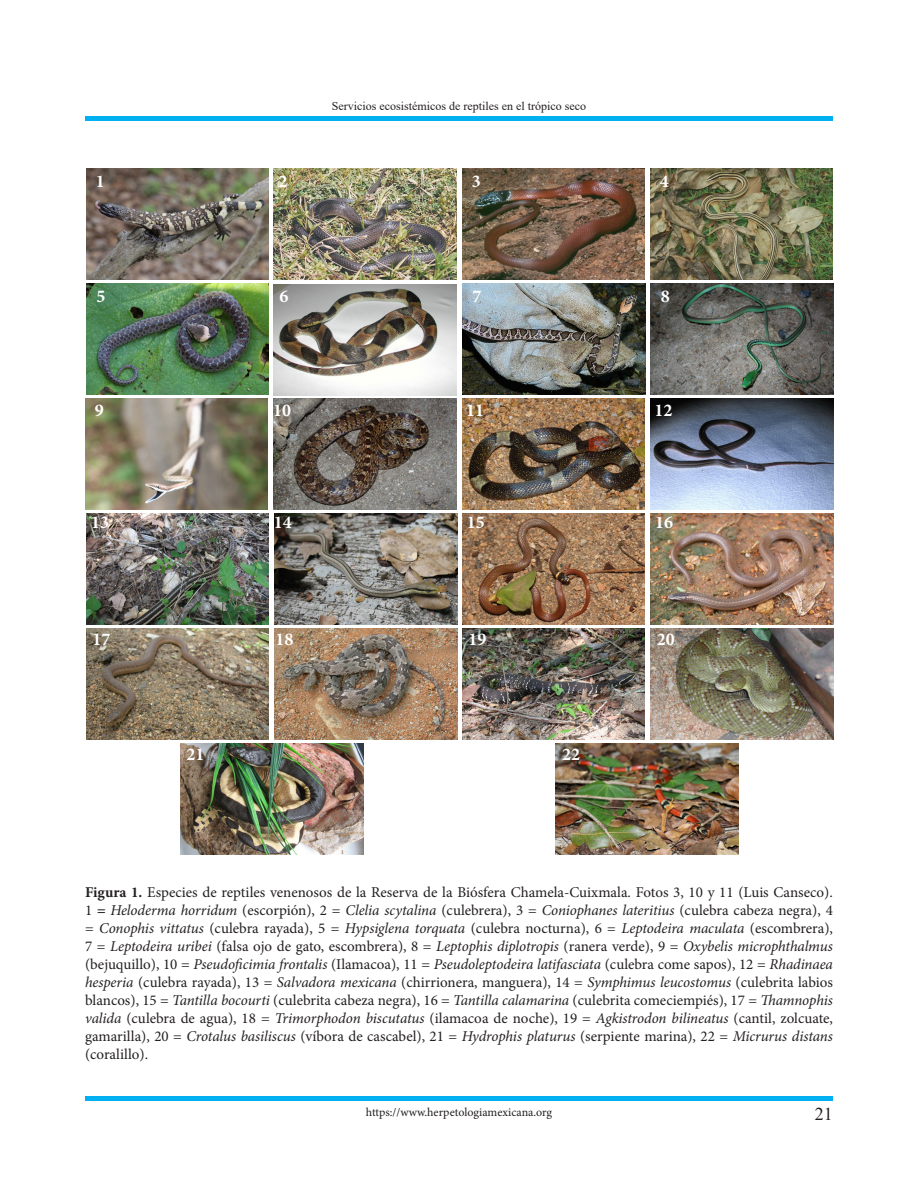
<style>
.page{position:relative;width:918px;height:1188px;background:#fff}
.page>*{position:absolute;margin:0;border:0;box-sizing:border-box;transform-origin:0 0}
.t1{font:700 18px "Minion Pro";color:#fff}
.t2{font:18px "Times New Roman";color:#231f20}
.t3{font:15px/18px "Minion Pro";color:#231f20;text-align:justify}
.t4{font:12px "Times New Roman";color:#231f20}
.t5{font:12px "Minion Pro";color:#231f20}
.s1{font-weight:700}
.s2{font-style:italic}
</style>
<div class="page">
<div style="left:85px;top:1096px;width:748px;height:5px;background:#00b0f0"></div>
<div style="left:85px;top:116px;width:748px;height:5px;background:#00b0f0"></div>
<img style="left:86px;top:169px;width:183px;height:111px">
<img style="left:274px;top:169px;width:182px;height:111px">
<img style="left:462px;top:169px;width:183px;height:111px">
<img style="left:650px;top:169px;width:183px;height:111px">
<img style="left:86px;top:284px;width:183px;height:111px">
<img style="left:462px;top:284px;width:183px;height:111px">
<img style="left:274px;top:398px;width:183px;height:111px">
<img style="left:650px;top:283px;width:183px;height:111px">
<img style="left:85px;top:398px;width:183px;height:111px">
<img style="left:462px;top:398px;width:183px;height:111px">
<img style="left:650px;top:399px;width:183px;height:111px">
<img style="left:86px;top:514px;width:183px;height:111px">
<img style="left:275px;top:514px;width:183px;height:111px">
<img style="left:462px;top:514px;width:183px;height:111px">
<img style="left:650px;top:514px;width:183px;height:111px">
<img style="left:650px;top:629px;width:183px;height:111px">
<img style="left:86px;top:629px;width:183px;height:111px">
<img style="left:275px;top:629px;width:183px;height:111px">
<img style="left:273px;top:284px;width:183px;height:111px">
<img style="left:462px;top:629px;width:183px;height:111px">
<img style="left:180px;top:744px;width:183px;height:111px">
<img style="left:556px;top:744px;width:183px;height:111px">
<p class="t4" style="left:332px;top:98px;width:256px">Servicios ecosistémicos de reptiles en el trópico seco</p>
<p class="t1" style="left:96px;top:169px;width:11px">1</p>
<p class="t1" style="left:279px;top:169px;width:10px">2</p>
<p class="t1" style="left:472px;top:169px;width:10px">3</p>
<p class="t1" style="left:660px;top:169px;width:10px">4</p>
<p class="t1" style="left:97px;top:284px;width:10px">5</p>
<p class="t1" style="left:279px;top:284px;width:10px">6</p>
<p class="t1" style="left:472px;top:284px;width:10px">7</p>
<p class="t1" style="left:661px;top:284px;width:10px">8</p>
<p class="t1" style="left:95px;top:397px;width:10px">9</p>
<p class="t1" style="left:273px;top:397px;width:19px">10</p>
<p class="t1" style="left:466px;top:397px;width:19px">11</p>
<p class="t1" style="left:654px;top:397px;width:19px">12</p>
<p class="t1" style="left:91px;top:510px;width:20px">13</p>
<p class="t1" style="left:274px;top:510px;width:19px">14</p>
<p class="t1" style="left:467px;top:510px;width:19px">15</p>
<p class="t1" style="left:655px;top:510px;width:19px">16</p>
<p class="t1" style="left:93px;top:626px;width:19px">17</p>
<p class="t1" style="left:275px;top:626px;width:19px">18</p>
<p class="t1" style="left:468px;top:626px;width:19px">19</p>
<p class="t1" style="left:657px;top:626px;width:19px">20</p>
<p class="t1" style="left:187px;top:741px;width:19px">21</p>
<p class="t1" style="left:562px;top:741px;width:19px">22</p>
<p class="t3" style="left:85px;top:883px;width:749px"><span class="s1">Figura 1.</span> Especies de reptiles venenosos de la Reserva de la Biósfera Chamela-Cuixmala. Fotos 3, 10 y 11 (Luis Canseco).<br>1 <span class="s1">=</span> <span class="s2">Heloderma horridum</span> (escorpión), 2 = <span class="s2">Clelia scytalina</span> (culebrera), 3 = <span class="s2">Coniophanes lateritius</span> (culebra cabeza negra), 4 = <span class="s2">Conophis vittatus</span> (culebra rayada), 5 = <span class="s2">Hypsiglena torquata</span> (culebra nocturna), 6 = <span class="s2">Leptodeira maculata</span> (escombrera), 7 = <span class="s2">Leptodeira uribei</span> (falsa ojo de gato, escombrera), 8 = <span class="s2">Leptophis diplotropis</span> (ranera verde), 9 = <span class="s2">Oxybelis microphthalmus </span>(bejuquillo), 10 = <span class="s2">Pseudoficimia frontalis</span> (Ilamacoa), 11 = <span class="s2">Pseudoleptodeira latifasciata</span> (culebra come sapos), 12 = <span class="s2">Rhadinaea hesperia</span> (culebra rayada), 13 = <span class="s2">Salvadora mexicana</span> (chirrionera, manguera), 14 = <span class="s2">Symphimus leucostomus</span> (culebrita labios blancos), 15 = <span class="s2">Tantilla bocourti</span> (culebrita cabeza negra), 16 = <span class="s2">Tantilla calamarina</span> (culebrita comeciempiés), 17 = <span class="s2">Thamnophis valida</span> (culebra de agua), 18 = <span class="s2">Trimorphodon biscutatus</span> (ilamacoa de noche), 19 = <span class="s2">Agkistrodon bilineatus</span> (cantil, zolcuate, gamarilla), 20 = <span class="s2">Crotalus basiliscus</span> (víbora de cascabel), 21 = <span class="s2">Hydrophis platurus</span> (serpiente marina), 22 = <span class="s2">Micrurus distans </span>(coralillo).</p>
<p class="t5" style="left:366px;top:1104px;width:188px">https://www.herpetologiamexicana.org</p>
<p class="t2" style="left:815px;top:1101px;width:19px">21</p>
</div>
